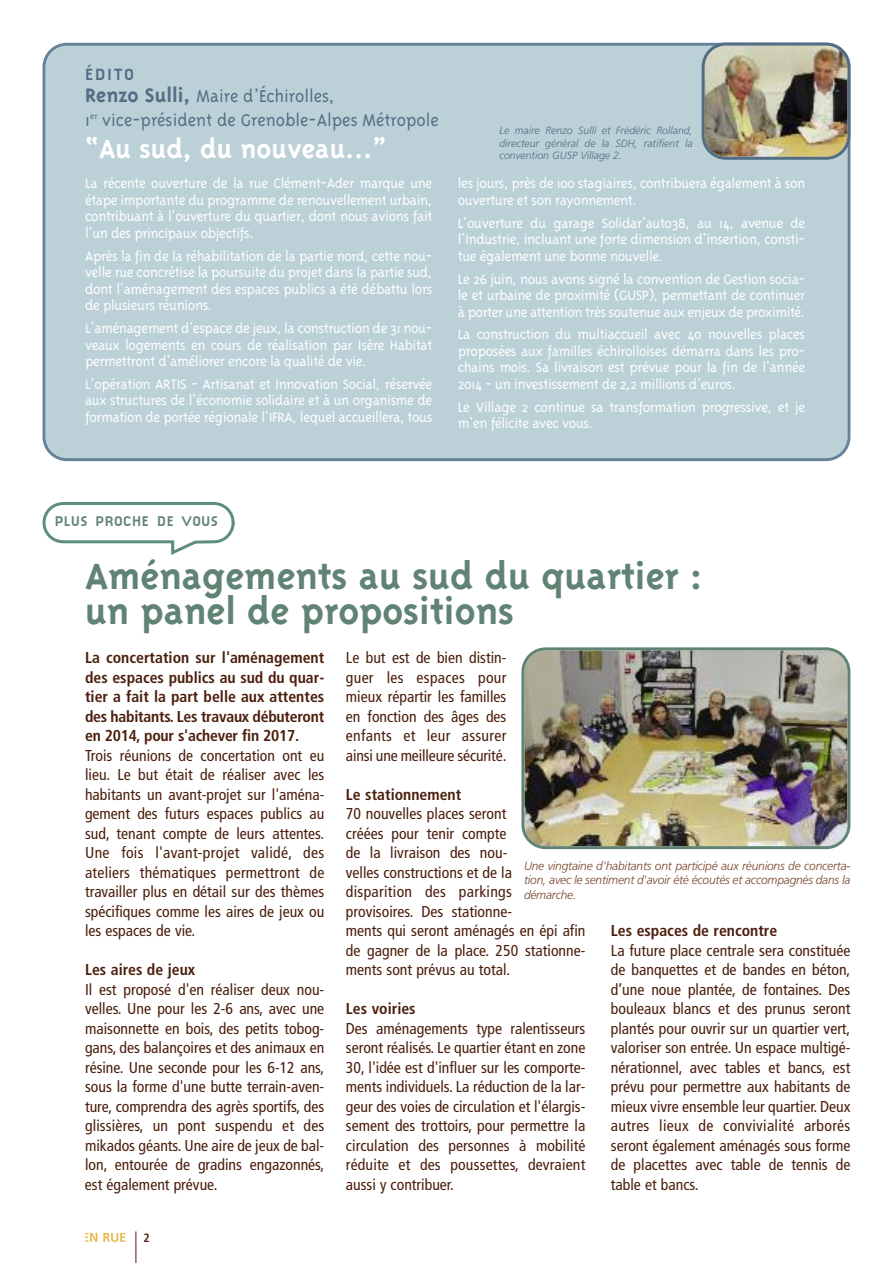
<style>
.page{position:relative;width:893px;height:1263px;background:#fff}
.page>*{position:absolute;margin:0;border:0;box-sizing:border-box;transform-origin:0 0}
.t1{font:700 42px/35.5px "Triplex";color:#608374}
.t2{font:700 30px "Triplex";color:#fff}
.t3{font:300 19.5px/24px "Triplex";color:#536d85}
.t4{font:700 16.8px "Citizen";letter-spacing:.08em;color:#536d85}
.t5{font:condensed 15.75px/19.5px "Frutiger";color:#4b1e0c;text-align:justify}
.t6{font:300 15.75px/16.5px "Triplex";letter-spacing:-.025em;color:#fff;text-align:justify}
.t7{font:700 condensed 15.75px/19.5px "Frutiger";color:#4b1e0c;text-align:justify}
.t8{font:700 14.7px "Citizen";letter-spacing:.04em;color:#608374}
.t9{font:italic 300 12px/14.4px "Frutiger";letter-spacing:-.015em;color:#7c462c;text-align:justify}
.t10{font:700 condensed 12px "Frutiger";color:#4b1e0c}
.t11{font:italic 300 10.5px/12.6px "Frutiger";color:#536d85;text-align:justify}
.s1{font-weight:700;font-size:22.5px}
</style>
<div class="page">
<div style="left:43px;top:502px;width:192px;height:41px;border:3px solid #5d8d82;border-radius:19px"></div>
<svg style="left:103px;top:1233px;width:22px;height:9px"></svg>
<svg style="left:85px;top:1233px;width:12px;height:9px"></svg>
<hr style="left:136px;top:1231px;width:1px;height:32px;background:#4b1e0c">
<img style="left:521px;top:647px;width:329px;height:202px">
<div style="left:43px;top:43px;width:807px;height:418px;background:#bbd1d7"></div>
<img style="left:702px;top:43px;width:148px;height:117px">
<p class="t4" style="left:85px;top:64px;width:50px">ÉDITO</p>
<p class="t3" style="left:85px;top:83px;width:355px"><span class="s1">Renzo Sulli,</span> Maire d’Échirolles,<br>1<sup>er</sup> vice-président de Grenoble-Alpes Métropole</p>
<h2 class="t2" style="left:85px;top:131px;width:302px">“Au sud, du nouveau…”</h2>
<p class="t6" style="left:85px;top:175px;width:349px">La récente ouverture de la rue Clément-Ader marque une étape importante du programme de renouvellement urbain, contribuant à l'ouverture du quartier, dont nous avions fait l'un des principaux objectifs.</p>
<p class="t6" style="left:85px;top:247px;width:349px">Après la fin de la réhabilitation de la partie nord, cette nou&shy;velle rue concrétise la poursuite du projet dans la partie sud, dont l'aménagement des espaces publics a été débattu lors de plusieurs réunions.</p>
<p class="t6" style="left:85px;top:319px;width:349px">L'aménagement d'espace de jeux, la construction de 31 nou&shy;veaux logements en cours de réalisation par Isère Habitat permettront d'améliorer encore la qualité de vie.</p>
<p class="t6" style="left:85px;top:375px;width:349px">L'opération ARTIS - Artisanat et Innovation Social, réservée aux structures de l'économie solidaire et à un organisme de formation de portée régionale l'IFRA, lequel accueillera, tous</p>
<p class="t11" style="left:499px;top:125px;width:195px">Le maire Renzo Sulli et Frédéric Rolland, directeur général de la SDH, ratifient la convention GUSP Village 2.</p>
<p class="t6" style="left:458px;top:175px;width:349px">les jours, près de 100 stagiaires, contribuera également à son ouverture et son rayonnement.</p>
<p class="t6" style="left:458px;top:214px;width:349px">L'ouverture du garage Solidar’auto38, au 14, avenue de l'Industrie, incluant une forte dimension d'insertion, consti&shy;tue également une bonne nouvelle.</p>
<p class="t6" style="left:458px;top:270px;width:349px">Le 26 juin, nous avons signé la convention de Gestion socia&shy;le et urbaine de proximité (GUSP), permettant de continuer à porter une attention très soutenue aux enjeux de proximité.</p>
<p class="t6" style="left:458px;top:326px;width:349px">La construction du multiaccueil avec 40 nouvelles places proposées aux familles échirolloises démarra dans les pro&shy;chains mois. Sa livraison est prévue pour la fin de l'année 2014 - un investissement de 2,2 millions d'euros.</p>
<p class="t6" style="left:458px;top:398px;width:349px">Le Village 2 continue sa transformation progressive, et je m'en félicite avec vous.</p>
<p class="t8" style="left:55px;top:512px;width:165px">PLUS PROCHE DE VOUS</p>
<h1 class="t1" style="left:85px;top:557px;width:619px">Aménagements au sud du quartier : un panel de propositions</h1>
<p class="t7" style="left:85px;top:649px;width:241px">La concertation sur l'aménagement des espaces publics au sud du quar&shy;tier a fait la part belle aux attentes des habitants. Les travaux débuteront en 2014, pour s'achever fin 2017.</p>
<p class="t5" style="left:85px;top:747px;width:241px">Trois réunions de concertation ont eu lieu. Le but était de réaliser avec les habitants un avant-projet sur l'aména&shy;gement des futurs espaces publics au sud, tenant compte de leurs attentes.<br>Une fois l'avant-projet validé, des ateliers thématiques permettront de travailler plus en détail sur des thèmes spécifiques comme les aires de jeux ou les espaces de vie.</p>
<p class="t7" style="left:85px;top:961px;width:112px">Les aires de jeux</p>
<p class="t5" style="left:85px;top:981px;width:241px">Il est proposé d'en réaliser deux nou&shy;velles. Une pour les 2-6 ans, avec une maisonnette en bois, des petits tobog&shy;gans, des balançoires et des animaux en résine. Une seconde pour les 6-12 ans, sous la forme d'une butte terrain-aven&shy;ture, comprendra des agrès sportifs, des glissières, un pont suspendu et des mikados géants. Une aire de jeux de bal&shy;lon, entourée de gradins engazonnés, est également prévue.</p>
<p class="t10" style="left:143px;top:1233px;width:8px">2</p>
<p class="t5" style="left:346px;top:649px;width:162px">Le but est de bien distin&shy;guer les espaces pour mieux répartir les familles en fonction des âges des enfants et leur assurer ainsi une meilleure sécurité.</p>
<p class="t7" style="left:346px;top:786px;width:117px">Le stationnement</p>
<p class="t5" style="left:346px;top:805px;width:241px;text-align:left">70 nouvelles places seront<br>créées pour tenir compte<br>de la livraison des nou-<br>velles constructions et de la<br>disparition des parkings<br>provisoires. Des stationne-<br>ments qui seront aménagés en épi afin de gagner de la place. 250 stationne&shy;ments sont prévus au total.</p>
<p class="t7" style="left:346px;top:1000px;width:71px">Les voiries</p>
<p class="t5" style="left:346px;top:1020px;width:241px">Des aménagements type ralentisseurs seront réalisés. Le quartier étant en zone 30, l'idée est d'influer sur les comporte&shy;ments individuels. La réduction de la lar&shy;geur des voies de circulation et l'élargis&shy;sement des trottoirs, pour permettre la circulation des personnes à mobilité réduite et des poussettes, devraient aussi y contribuer.</p>
<p class="t9" style="left:524px;top:859px;width:328px">Une vingtaine d'habitants ont participé aux réunions de concerta&shy;tion, avec le sentiment d'avoir été écoutés et accompagnés dans la démarche.</p>
<p class="t7" style="left:611px;top:922px;width:168px">Les espaces de rencontre</p>
<p class="t5" style="left:611px;top:942px;width:241px">La future place centrale sera constituée de banquettes et de bandes en béton, d’une noue plantée, de fontaines. Des bouleaux blancs et des prunus seront plantés pour ouvrir sur un quartier vert, valoriser son entrée. Un espace multigé&shy;nérationnel, avec tables et bancs, est prévu pour permettre aux habitants de mieux vivre ensemble leur quartier. Deux autres lieux de convivialité arborés seront également aménagés sous forme de placettes avec table de tennis de table et bancs.</p>
</div>
